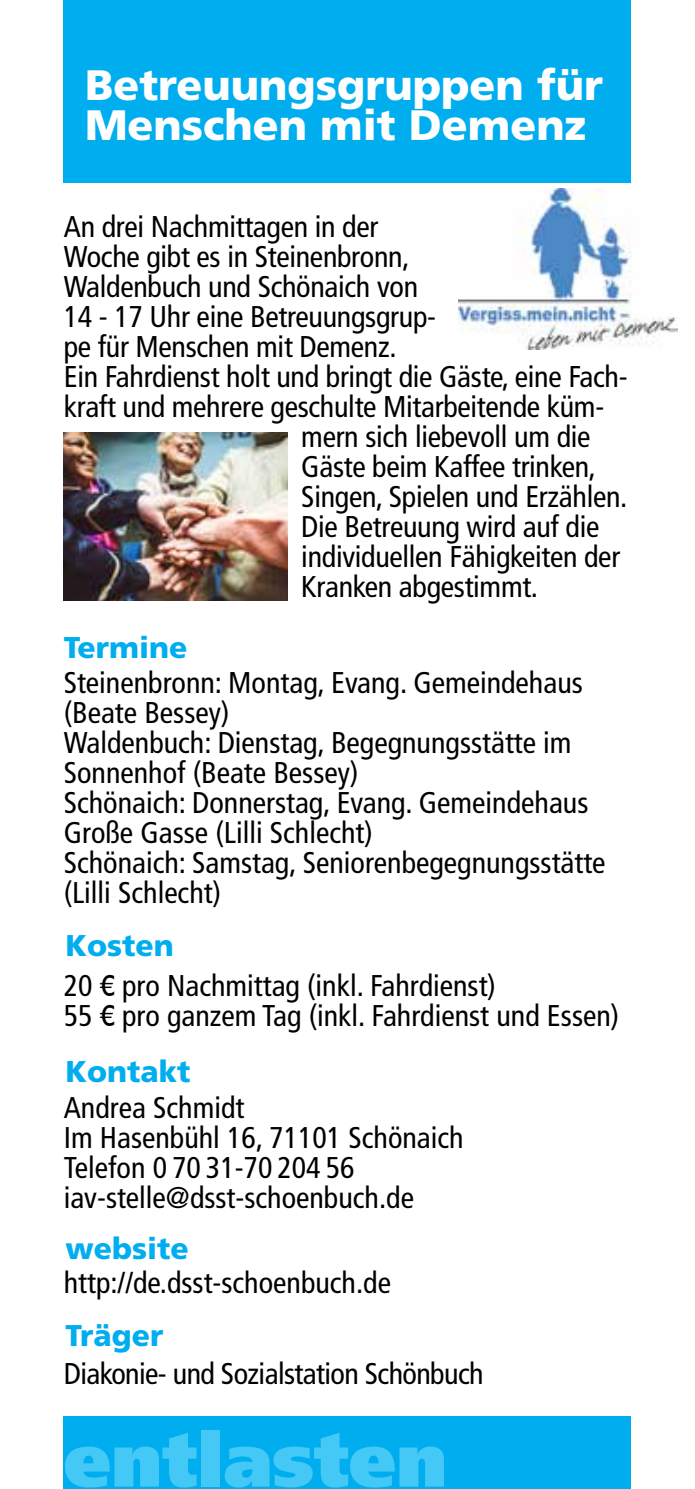
<style>
.page{position:relative;width:695px;height:1489px;background:#fff}
.page>*{position:absolute;margin:0;border:0;box-sizing:border-box;transform-origin:0 0}
.t1{font:900 75px "Frutiger";color:#44c8f5}
.t2{font:900 42.5px/40px "Frutiger";color:#fff}
.t3{font:condensed 30px/30px "Frutiger";color:#000}
.t4{font:condensed 30px "Frutiger";letter-spacing:-.02em;color:#000}
.t5{font:900 30px "Frutiger";color:#00aeef}
.s1{font-family:"Humanist 521 BT";font-stretch:normal}
</style>
<div class="page">
<div style="left:64px;top:0;width:567px;height:182px;background:#00aeef"></div>
<img style="left:459px;top:188px;width:218px;height:162px">
<img style="left:64px;top:433px;width:223px;height:168px">
<div style="left:64px;top:1416px;width:567px;height:72px;background:#00aeef"></div>
<h2 class="t2" style="left:85px;top:65px;width:519px">Betreuungsgruppen für<br>Menschen mit Demenz</h2>
<p class="t3" style="left:64px;top:212px;width:316px">An drei Nachmittagen in der</p>
<p class="t3" style="left:64px;top:242px;width:347px">Woche gibt es in Steinenbronn,</p>
<p class="t3" style="left:64px;top:272px;width:356px">Waldenbuch und Schönaich von</p>
<p class="t3" style="left:64px;top:302px;width:373px">14 - 17 Uhr eine Betreuungsgrup-</p>
<p class="t3" style="left:64px;top:332px;width:334px">pe für Menschen mit Demenz.</p>
<p class="t3" style="left:64px;top:362px;width:565px">Ein Fahrdienst holt und bringt die Gäste, eine Fach-</p>
<p class="t3" style="left:64px;top:392px;width:542px">kraft und mehrere geschulte Mitarbeitende küm-</p>
<p class="t3" style="left:301px;top:422px;width:290px">mern sich liebevoll um die</p>
<p class="t3" style="left:301px;top:452px;width:296px">Gäste beim Kaffee trinken,</p>
<p class="t3" style="left:301px;top:482px;width:327px">Singen, Spielen und Erzählen.</p>
<p class="t3" style="left:301px;top:512px;width:299px">Die Betreuung wird auf die</p>
<p class="t3" style="left:301px;top:542px;width:320px">individuellen Fähigkeiten der</p>
<p class="t3" style="left:301px;top:572px;width:238px">Kranken abgestimmt.</p>
<p class="t5" style="left:64px;top:629px;width:125px">Termine</p>
<p class="t3" style="left:64px;top:668px;width:543px">Steinenbronn: Montag, Evang. Gemeindehaus (Beate Bessey)<br>Waldenbuch: Dienstag, Begegnungsstätte im Sonnenhof (Beate Bessey)<br>Schönaich: Donnerstag, Evang. Gemeindehaus Große Gasse (Lilli Schlecht)<br>Schönaich: Samstag, Seniorenbegegnungsstätte (Lilli Schlecht)</p>
<p class="t5" style="left:65px;top:927px;width:110px">Kosten</p>
<p class="t3" style="left:64px;top:970px;width:557px">20 <span class="s1">€</span> pro Nachmittag (inkl. Fahrdienst)<br>55 <span class="s1">€</span> pro ganzem Tag (inkl. Fahrdienst und Essen)</p>
<p class="t5" style="left:65px;top:1052px;width:127px">Kontakt</p>
<p class="t3" style="left:64px;top:1092px;width:401px">Andrea Schmidt<br>Im Hasenbühl 16, 71101 Schönaich<br>Telefon 0 70 31-70 204 56 iav-stelle@dsst-schoenbuch.de</p>
<p class="t5" style="left:65px;top:1230px;width:125px">website</p>
<p class="t3" style="left:64px;top:1268px;width:329px">http://de.dsst-schoenbuch.de</p>
<p class="t5" style="left:65px;top:1316px;width:99px">Träger</p>
<p class="t4" style="left:64px;top:1355px;width:421px">Diakonie- und Sozialstation Schönbuch</p>
<h1 class="t1" style="left:64px;top:1414px;width:385px">entlasten</h1>
</div>
